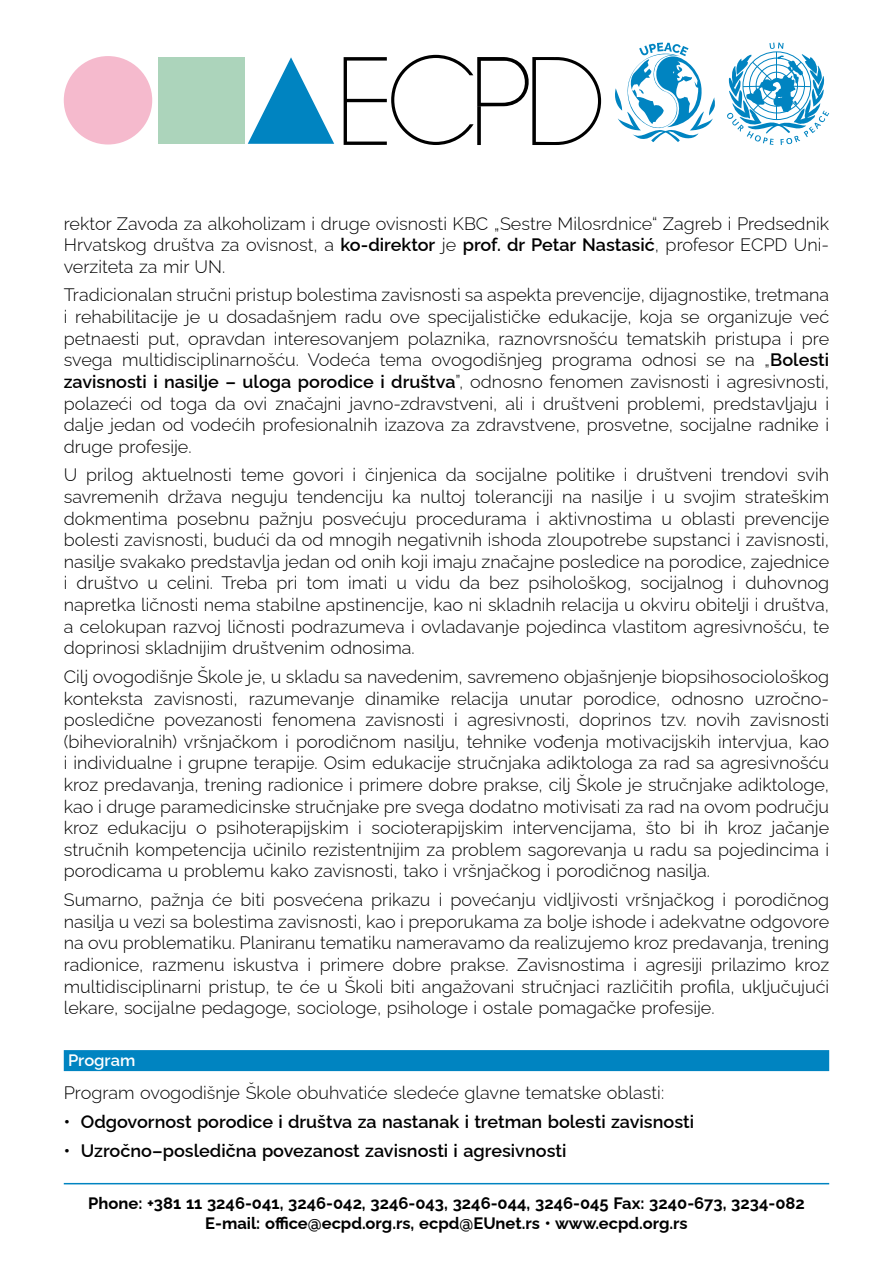
<style>
.page{position:relative;width:893px;height:1263px;background:#fff}
.page>*{position:absolute;margin:0;border:0;box-sizing:border-box;transform-origin:0 0}
.t1{font:300 18px/21.6px "Raleway";color:#000;text-align:justify}
.t2{font:600 18px "Raleway";color:#000}
.t3{font:700 16.5px/19.8px "Raleway";color:#000;text-align:center}
.t4{font:600 16.5px "Raleway";color:#fff}
.s1{font-weight:600}
</style>
<div class="page">
<svg style="left:344px;top:55px;width:257px;height:90px"></svg>
<div style="left:158px;top:57px;width:87px;height:87px;background:#acd4bb"></div>
<svg style="left:248px;top:57px;width:86px;height:87px"></svg>
<div style="left:64px;top:56px;width:88px;height:89px;background:#f5bacd;border-radius:50%"></div>
<svg style="left:727px;top:43px;width:102px;height:102px"></svg>
<svg style="left:615px;top:43px;width:100px;height:99px"></svg>
<hr style="left:64px;top:1183px;width:765px;height:1px;background:#0084c1">
<div style="left:64px;top:1050px;width:765px;height:21px;background:#0084c1"></div>
<p class="t1" style="left:64px;top:210px;width:767px">rektor Zavoda za alkoholizam i druge ovisnosti KBC „Sestre Milosrdnice“ Zagreb i Predsednik Hrvatskog društva za ovisnost, a <span class="s1">ko-direktor</span> je <span class="s1">prof. dr Petar Nastasić</span>, profesor ECPD Uni&shy;verziteta za mir UN.</p>
<p class="t1" style="left:64px;top:282px;width:767px">Tradicionalan stručni pristup bolestima zavisnosti sa aspekta prevencije, dijagnostike, tretmana i rehabilitacije je u dosadašnjem radu ove specijalističke edukacije, koja se organizuje već petnaesti put, opravdan interesovanjem polaznika, raznovrsnošću tematskih pristupa i pre svega multidisciplinarnošću. Vodeća tema ovogodišnjeg programa odnosi se na „<span class="s1">Bolesti zavisnosti i nasilje – uloga porodice i društva</span>”, odnosno fenomen zavisnosti i agresivnosti, polazeći od toga da ovi značajni javno-zdravstveni, ali i društveni problemi, predstavljaju i dalje jedan od vodećih profesionalnih izazova za zdravstvene, prosvetne, socijalne radnike i druge profesije.</p>
<p class="t1" style="left:64px;top:462px;width:767px">U prilog aktuelnosti teme govori i činjenica da socijalne politike i društveni trendovi svih savremenih država neguju tendenciju ka nultoj toleranciji na nasilje i u svojim strateškim dokmentima posebnu pažnju posvećuju procedurama i aktivnostima u oblasti prevencije bolesti zavisnosti, budući da od mnogih negativnih ishoda zloupotrebe supstanci i zavisnosti, nasilje svakako predstavlja jedan od onih koji imaju značajne posledice na porodice, zajednice i društvo u celini. Treba pri tom imati u vidu da bez psihološkog, socijalnog i duhovnog napretka ličnosti nema stabilne apstinencije, kao ni skladnih relacija u okviru obitelji i društva, a celokupan razvoj ličnosti podrazumeva i ovladavanje pojedinca vlastitom agresivnošću, te doprinosi skladnijim društvenim odnosima.</p>
<p class="t1" style="left:64px;top:664px;width:767px">Cilj ovogodišnje Škole je, u skladu sa navedenim, savremeno objašnjenje biopsihosociološkog konteksta zavisnosti, razumevanje dinamike relacija unutar porodice, odnosno uzročno&shy;posledične povezanosti fenomena zavisnosti i agresivnosti, doprinos tzv. novih zavisnosti (bihevioralnih) vršnjačkom i porodičnom nasilju, tehnike vođenja motivacijskih intervjua, kao i individualne i grupne terapije. Osim edukacije stručnjaka adiktologa za rad sa agresivnošću kroz predavanja, trening radionice i primere dobre prakse, cilj Škole je stručnjake adiktologe, kao i druge paramedicinske stručnjake pre svega dodatno motivisati za rad na ovom području kroz edukaciju o psihoterapijskim i socioterapijskim intervencijama, što bi ih kroz jačanje stručnih kompetencija učinilo rezistentnijim za problem sagorevanja u radu sa pojedincima i porodicama u problemu kako zavisnosti, tako i vršnjačkog i porodičnog nasilja.</p>
<p class="t1" style="left:64px;top:887px;width:767px">Sumarno, pažnja će biti posvećena prikazu i povećanju vidljivosti vršnjačkog i porodičnog nasilja u vezi sa bolestima zavisnosti, kao i preporukama za bolje ishode i adekvatne odgovore na ovu problematiku. Planiranu tematiku nameravamo da realizujemo kroz predavanja, trening radionice, razmenu iskustva i primere dobre prakse. Zavisnostima i agresiji prilazimo kroz multidisciplinarni pristup, te će u Školi biti angažovani stručnjaci različitih profila, uključujući lekare, socijalne pedagoge, sociologe, psihologe i ostale pomagačke profesije.</p>
<p class="t4" style="left:68px;top:1047px;width:69px">Program</p>
<p class="t1" style="left:64px;top:1080px;width:602px">Program ovogodišnje Škole obuhvatiće sledeće glavne tematske oblasti:</p>
<p class="t2" style="left:64px;top:1107px;width:632px">• Odgovornost porodice i društva za nastanak i tretman bolesti zavisnosti</p>
<p class="t2" style="left:64px;top:1136px;width:504px">• Uzročno–posledična povezanost zavisnosti i agresivnosti</p>
<p class="t3" style="left:88px;top:1192px;width:718px">Phone: +381 11 3246-041, 3246-042, 3246-043, 3246-044, 3246-045 Fax: 3240-673, 3234-082<br>E-mail: office@ecpd.org.rs, ecpd@EUnet.rs • www.ecpd.org.rs</p>
</div>
